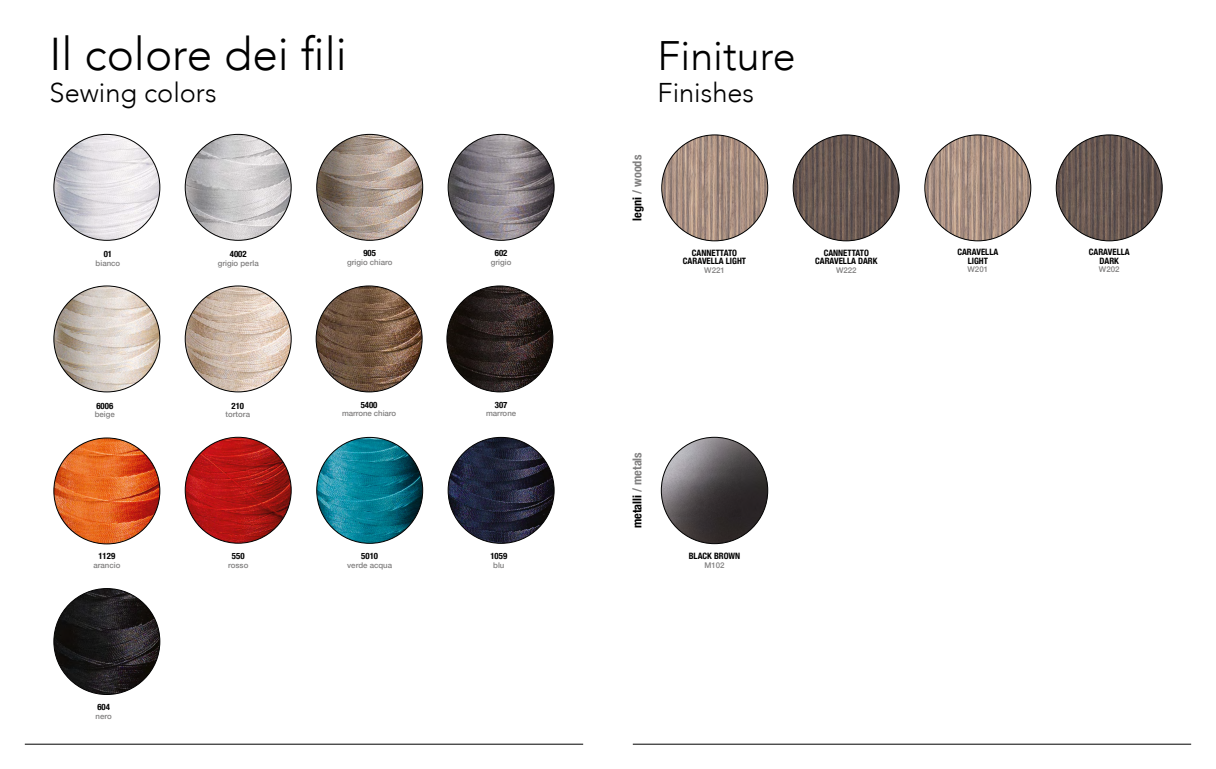
<style>
.page{position:relative;width:1216px;height:769px;background:#fff}
.page>*{position:absolute;margin:0;border:0;box-sizing:border-box;transform-origin:0 0}
.t1{font:300 45.94px "Avenir";color:#000}
.t2{font:300 41.12px "Avenir";color:#000}
.t3{font:300 27.12px "Avenir";color:#000}
.t4{font:700 condensed 12.25px "Helvetica Neue";color:#000}
.t5{font:700 condensed 12.25px "Helvetica Neue";color:#818080}
.t6{font:700 condensed 8.75px/8.8px "Helvetica Neue";color:#000;text-align:center}
.t7{font:500 7.88px "Helvetica Neue";color:#818080}
.s1{color:#000}
.s2{color:#818080}
</style>
<div class="page">
<img style="left:54px;top:134px;width:106px;height:106px;border-radius:53px">
<img style="left:317px;top:134px;width:105px;height:106px;border-radius:53px">
<img style="left:448px;top:437px;width:106px;height:106px;border-radius:53px">
<img style="left:54px;top:588px;width:106px;height:106px;border-radius:52px">
<img style="left:54px;top:286px;width:106px;height:106px;border-radius:53px">
<img style="left:316px;top:286px;width:106px;height:106px;border-radius:53px">
<img style="left:185px;top:286px;width:106px;height:106px;border-radius:53px">
<img style="left:447px;top:286px;width:106px;height:106px;border-radius:53px">
<img style="left:317px;top:437px;width:105px;height:106px;border-radius:53px">
<img style="left:185px;top:134px;width:106px;height:106px;border-radius:53px">
<img style="left:448px;top:134px;width:106px;height:106px;border-radius:53px">
<img style="left:54px;top:438px;width:106px;height:106px;border-radius:53px">
<img style="left:185px;top:437px;width:106px;height:106px;border-radius:53px">
<hr style="left:25px;top:744px;width:558px;height:1px;background:#000">
<img style="left:924px;top:135px;width:106px;height:106px;border-radius:53px">
<img style="left:661px;top:135px;width:106px;height:106px;border-radius:53px">
<img style="left:1056px;top:135px;width:106px;height:106px;border-radius:53px">
<img style="left:793px;top:135px;width:106px;height:106px;border-radius:53px">
<img style="left:661px;top:437px;width:106px;height:107px;border-radius:53px">
<hr style="left:632px;top:744px;width:559px;height:1px;background:#000">
<h1 class="t1" style="left:50px;top:26px;width:299px">Il colore dei fili</h1>
<h3 class="t3" style="left:50px;top:76px;width:168px">Sewing colors</h3>
<h2 class="t2" style="left:657px;top:31px;width:139px">Finiture</h2>
<h3 class="t3" style="left:657px;top:76px;width:98px">Finishes</h3>
<h3 class="t5" style="left:627px;top:221px;width:67px;rotate:-90deg"><span class="s1">legni</span> / woods</h3>
<p class="t6" style="left:104px;top:249px;width:10px">01</p>
<p class="t7" style="left:96px;top:256px;width:26px">bianco</p>
<p class="t6" style="left:230px;top:249px;width:18px">4002</p>
<p class="t7" style="left:218px;top:256px;width:43px">grigio perla</p>
<p class="t6" style="left:363px;top:248px;width:14px">905</p>
<p class="t7" style="left:347px;top:256px;width:47px">grigio chiaro</p>
<p class="t6" style="left:495px;top:248px;width:14px">602</p>
<p class="t7" style="left:491px;top:256px;width:22px">grigio</p>
<p class="t6" style="left:683px;top:248px;width:65px">CANNETTATO<br>CARAVELLA LIGHT</p>
<p class="t7" style="left:704px;top:264px;width:22px">W221</p>
<p class="t6" style="left:815px;top:248px;width:64px">CANNETTATO<br>CARAVELLA DARK</p>
<p class="t7" style="left:836px;top:264px;width:22px">W222</p>
<p class="t6" style="left:957px;top:247px;width:42px">CARAVELLA<br>LIGHT</p>
<p class="t7" style="left:967px;top:263px;width:22px">W201</p>
<p class="t6" style="left:1088px;top:247px;width:42px">CARAVELLA<br>DARK</p>
<p class="t7" style="left:1098px;top:263px;width:22px">W202</p>
<p class="t6" style="left:96px;top:400px;width:18px">6006</p>
<p class="t7" style="left:95px;top:408px;width:22px">beige</p>
<p class="t6" style="left:231px;top:400px;width:14px">210</p>
<p class="t7" style="left:225px;top:408px;width:26px">tortora</p>
<p class="t6" style="left:361px;top:400px;width:18px">5400</p>
<p class="t7" style="left:342px;top:407px;width:55px">marrone chiaro</p>
<p class="t6" style="left:495px;top:400px;width:14px">307</p>
<p class="t7" style="left:486px;top:407px;width:32px">marrone</p>
<h3 class="t4" style="left:627px;top:528px;width:78px;rotate:-90deg">metalli <span class="s2">/ metals</span></h3>
<p class="t6" style="left:98px;top:551px;width:18px">1129</p>
<p class="t7" style="left:93px;top:559px;width:28px">arancio</p>
<p class="t6" style="left:232px;top:551px;width:14px">550</p>
<p class="t7" style="left:228px;top:559px;width:22px">rosso</p>
<p class="t6" style="left:361px;top:551px;width:18px">5010</p>
<p class="t7" style="left:347px;top:559px;width:46px">verde acqua</p>
<p class="t6" style="left:490px;top:551px;width:18px">1059</p>
<p class="t7" style="left:493px;top:559px;width:13px">blu</p>
<p class="t6" style="left:688px;top:551px;width:53px">BLACK BROWN</p>
<p class="t7" style="left:704px;top:559px;width:22px">M102</p>
<p class="t6" style="left:97px;top:702px;width:14px">604</p>
<p class="t7" style="left:96px;top:710px;width:18px">nero</p>
</div>
